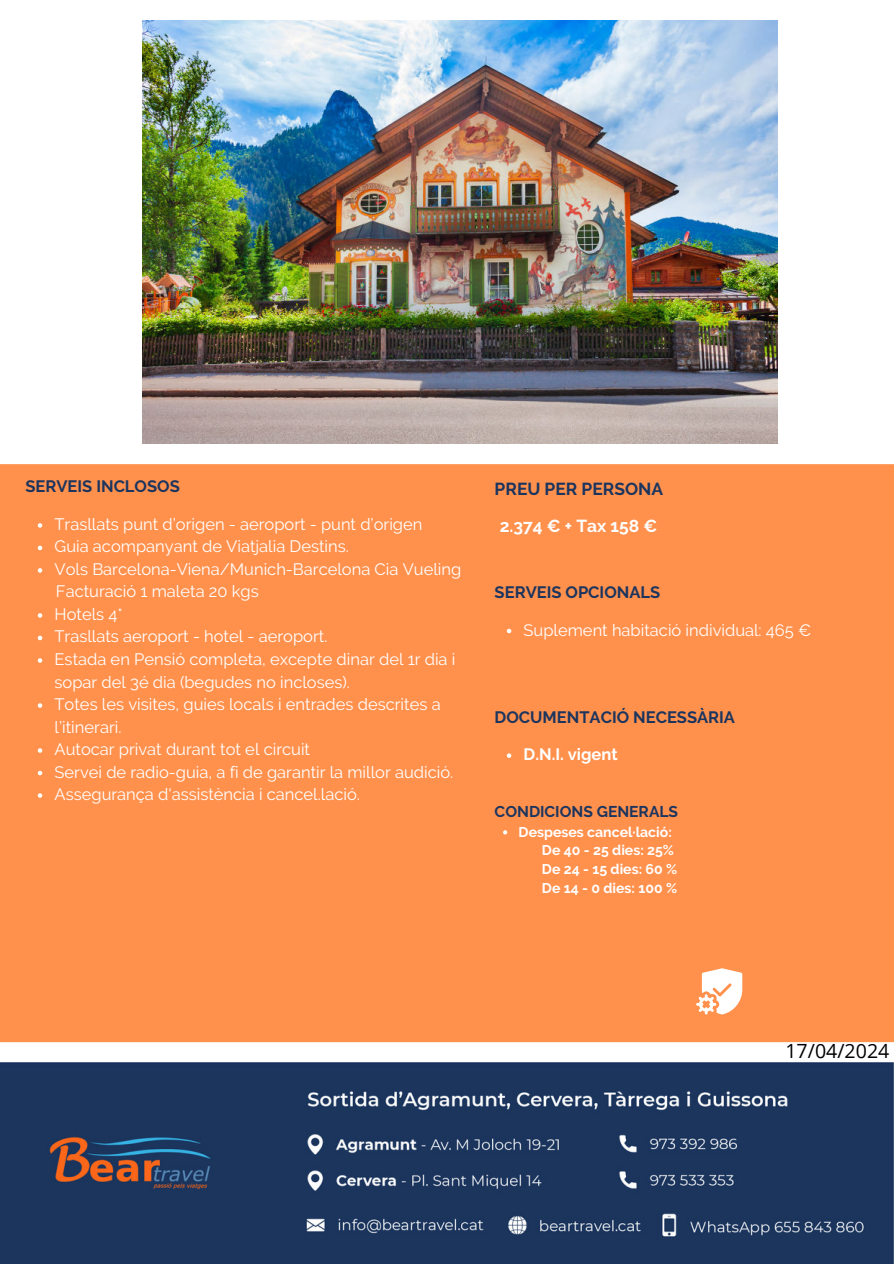
<style>
.page{position:relative;width:894px;height:1264px;background:#fff}
.page>*{position:absolute;margin:0;border:0;box-sizing:border-box;transform-origin:0 0}
.t1{font:19.5px "Open Sans";color:#000}
.t2{font:700 17.4px "Raleway";color:#fff}
.t3{font:700 17.4px "Raleway";color:#1c355e}
.t4{font:16.5px/22.5px "Raleway";color:#fff}
.t5{font:700 16.5px "Raleway";color:#1c355e}
.t6{font:700 16.5px "Raleway";color:#fff}
.t7{font:700 15.6px "Raleway";color:#1c355e}
.t8{font:700 14.1px/18.9px "Raleway";color:#fff}
</style>
<div class="page">
<div style="left:0;top:464px;width:893px;height:578px;background:#ff914d"></div>
<svg style="left:696px;top:968px;width:46px;height:46px"></svg>
<img style="left:143px;top:21px;width:634px;height:423px">
<img style="left:0;top:1062px;width:893px;height:201px">
<svg style="left:38px;top:523px;width:4px;height:4px"></svg>
<svg style="left:38px;top:545px;width:4px;height:5px"></svg>
<svg style="left:38px;top:568px;width:4px;height:4px"></svg>
<svg style="left:38px;top:613px;width:4px;height:4px"></svg>
<svg style="left:38px;top:635px;width:4px;height:5px"></svg>
<svg style="left:38px;top:658px;width:4px;height:4px"></svg>
<svg style="left:38px;top:703px;width:4px;height:4px"></svg>
<svg style="left:38px;top:748px;width:4px;height:4px"></svg>
<svg style="left:38px;top:770px;width:4px;height:5px"></svg>
<svg style="left:38px;top:793px;width:4px;height:4px"></svg>
<svg style="left:506px;top:628px;width:5px;height:5px"></svg>
<svg style="left:506px;top:753px;width:5px;height:5px"></svg>
<svg style="left:503px;top:830px;width:4px;height:4px"></svg>
<p class="t5" style="left:25px;top:477px;width:156px">SERVEIS INCLOSOS</p>
<p class="t4" style="left:55px;top:513px;width:408px">Trasllats punt d’origen - aeroport - punt d’origen<br>Guia acompanyant de Viatjalia Destins.<br>Vols Barcelona-Viena/Munich-Barcelona Cia Vueling Facturació 1 maleta 20 kgs<br>Hotels 4*<br>Trasllats aeroport - hotel - aeroport.<br>Estada en Pensió completa, excepte dinar del 1r dia i sopar del 3é dia (begudes no incloses).<br>Totes les visites, guies locals i entrades descrites a l’itinerari.<br>Autocar privat durant tot el circuit<br>Servei de radio-guia, a fi de garantir la millor audició.<br>Assegurança d'assistència i cancel.lació.</p>
<p class="t3" style="left:494px;top:478px;width:170px">PREU PER PERSONA</p>
<p class="t2" style="left:499px;top:516px;width:159px">2.374 € + Tax 158 €</p>
<p class="t5" style="left:494px;top:582px;width:167px">SERVEIS OPCIONALS</p>
<p class="t4" style="left:523px;top:618px;width:289px">Suplement habitació individual: 465 €</p>
<p class="t5" style="left:494px;top:707px;width:242px">DOCUMENTACIÓ NECESSÀRIA</p>
<p class="t6" style="left:523px;top:745px;width:96px">D.N.I. vigent</p>
<p class="t7" style="left:494px;top:802px;width:185px">CONDICIONS GENERALS</p>
<p class="t8" style="left:542px;top:822px;width:137px;text-indent:-23px">Despeses cancel·lació:<br>De 40 - 25 dies: 25%<br>De 24 - 15 dies: 60 %<br>De 14 - 0 dies: 100 %</p>
<p class="t1" style="left:785px;top:1037px;width:105px">17/04/2024</p>
</div>
